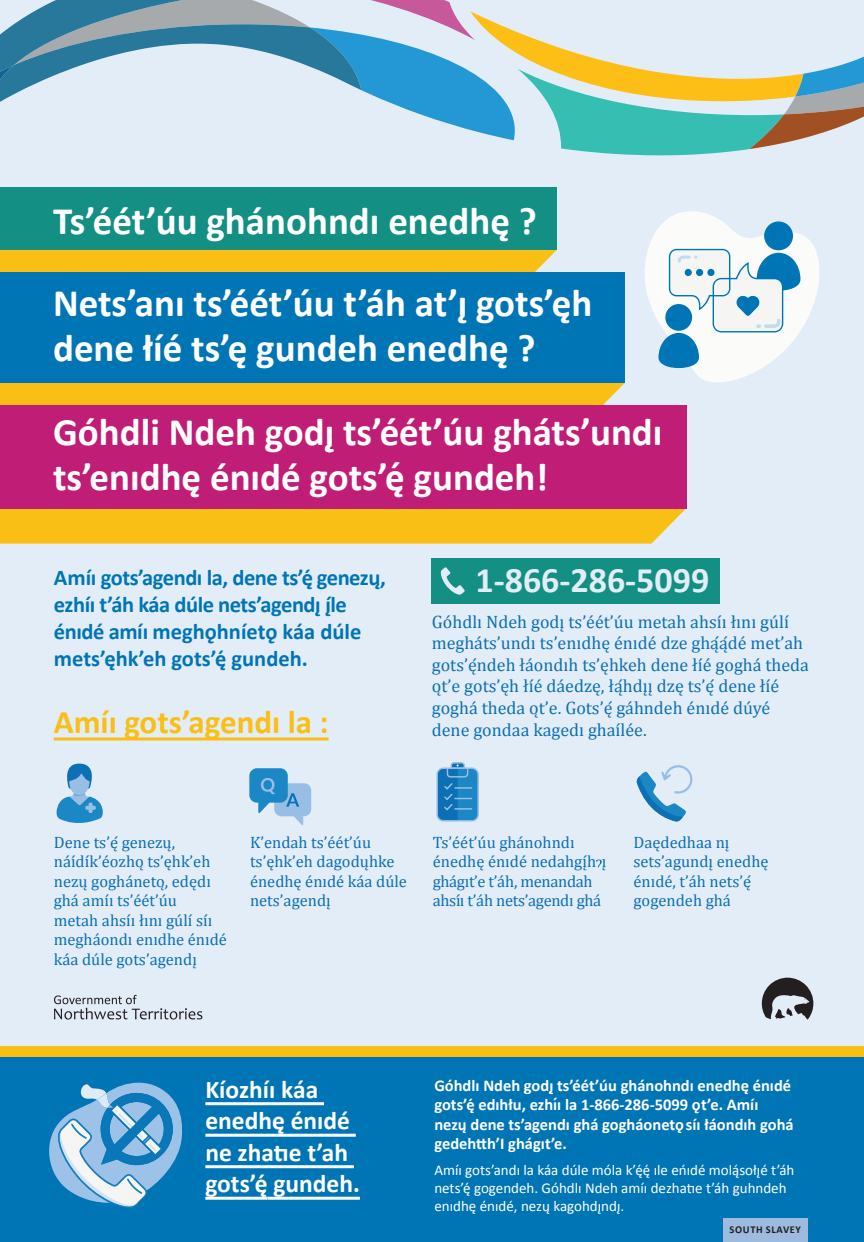
<style>
.page{position:relative;width:864px;height:1242px;background:#e3edf8}
.page>*{position:absolute;margin:0;border:0;box-sizing:border-box;transform-origin:0 0}
.t1{font:700 39px/45.3px "Calibri";color:#fff}
.t2{font:700 36px "Calibri";color:#e3edf8}
.Paragraph_Style_1{font:700 33px "Calibri";color:#f9bf14}
.Paragraph_Style_1-2{font:700 25.5px/31.5px "Calibri";color:#fff}
.Paragraph_Style_1-3{font:700 22.5px/27.2px "Calibri";letter-spacing:-.02em;color:#0075b6}
.t3{font:18px/21.6px "Cambria";color:#0d70b5}
.t4{font:16.5px/19.5px "Cambria";color:#0d70b5}
.t5{font:700 16.5px/19.5px "Calibri";color:#fff}
.t6{font:15px/18px "Calibri";color:#fff}
.t7{font:700 10.5px "Calibri";letter-spacing:.06em;color:#231f20}
.s1{font-family:"Gibson"}
</style>
<div class="page">
<hr style="left:54px;top:737px;width:275px;height:3px;background:#f9bf14">
<svg style="left:596px;top:859px;width:6px;height:8px"></svg>
<div style="left:0;top:250px;width:557px;height:22px;background:#f9bf14"></div>
<svg style="left:0;top:508px;width:687px;height:36px"></svg>
<div style="left:0;top:383px;width:625px;height:22px;background:#f9bf14"></div>
<div style="left:0;top:187px;width:557px;height:63px;background:#148f83"></div>
<div style="left:0;top:405px;width:687px;height:103px;background:#c01d77"></div>
<div style="left:0;top:272px;width:625px;height:111px;background:#0075b6"></div>
<svg style="left:54px;top:995px;width:148px;height:25px"></svg>
<svg style="left:762px;top:978px;width:51px;height:42px"></svg>
<div style="left:0;top:1047px;width:864px;height:118px;background:#f9bf14"></div>
<div style="left:0;top:1057px;width:864px;height:185px;background:#0075b6"></div>
<svg style="left:49px;top:1083px;width:133px;height:125px"></svg>
<div style="left:432px;top:558px;width:288px;height:45px;background:#148f83"></div>
<svg style="left:441px;top:567px;width:24px;height:28px"></svg>
<svg style="left:56px;top:764px;width:47px;height:59px"></svg>
<div style="left:274px;top:783px;width:37px;height:33px;background:#99bee5;border-radius:7px"></div>
<svg style="left:293px;top:816px;width:10px;height:9px"></svg>
<div style="left:249px;top:768px;width:39px;height:35px;background:#1b87c4;border-radius:8px"></div>
<svg style="left:258px;top:802px;width:13px;height:11px"></svg>
<svg style="left:261px;top:778px;width:14px;height:16px"></svg>
<svg style="left:286px;top:793px;width:13px;height:14px"></svg>
<div style="left:437px;top:768px;width:41px;height:53px;background:#1b87c4;border-radius:7px"></div>
<svg style="left:438px;top:762px;width:35px;height:59px"></svg>
<div style="left:436px;top:767px;width:43px;height:54px;border:1px solid #99bee5;border-radius:6px"></div>
<svg style="left:636px;top:765px;width:57px;height:57px"></svg>
<svg style="left:645px;top:211px;width:175px;height:171px"></svg>
<hr style="left:205px;top:1102px;width:119px;height:3px;background:#fff">
<hr style="left:205px;top:1134px;width:151px;height:3px;background:#fff">
<hr style="left:205px;top:1165px;width:149px;height:3px;background:#fff">
<hr style="left:205px;top:1197px;width:62px;height:3px;background:#fff">
<hr style="left:268px;top:1197px;width:92px;height:3px;background:#fff">
<div style="left:723px;top:1218px;width:85px;height:24px;background:#9dbadf"></div>
<svg style="left:0;top:0;width:864px;height:155px"></svg>
<p class="t1" style="left:53px;top:198px;width:485px">Ts’éét’úu ghánohndı enedhę ?</p>
<p class="t1" style="left:53px;top:279px;width:541px">Nets’anı ts’éét’úu t’áh at’ı gots’ęh</p>
<p class="t1" style="left:53px;top:279px;width:484px;text-indent:418px">̨ dene łíé ts’ę gundeh enedhę ?</p>
<p class="t1" style="left:53px;top:408px;width:611px">Góhdli Ndeh godı ts’éét’úu gháts’undı</p>
<p class="t1" style="left:53px;top:408px;width:497px;text-indent:285px">̨<br>ts’enıdhę énıdé gots’ę́gundeh!</p>
<p class="Paragraph_Style_1-3" style="left:54px;top:563px;width:309px;text-indent:259px">́ ezhíı t’áh káa dúle nets’agendı̨˛íle énıdé amíı megho<span class="s1">˛</span>hníeto<span class="s1">˛</span> káa dúle mets’ęhk’eh gots’ę́gundeh.</p>
<p class="t2" style="left:475px;top:555px;width:235px">1-866-286-5099</p>
<p class="Paragraph_Style_1-3" style="left:54px;top:564px;width:333px">Amíı gots’agendı la, dene ts’ę genezų,</p>
<p class="t3" style="left:432px;top:611px;width:379px">Góhdlı Ndeh godı̨ts’éét’úu metah ahsı́ı łını gúlı́ megháts’undı ts’enıdhę énıdé dze ghą́ą́dé met’ah gots’ę́ndeh łáondıh ts’ęhkeh dene łı́é goghá theda ǫt’e gots’ęh łı́é dáedzę, łą́hdı̨ı̨dzę ts’ę́dene łı́é goghá theda ǫt’e. Gots’ę́gáhndeh énıdé dúyé dene gondaa kagedı ghaı́lée.</p>
<p class="Paragraph_Style_1" style="left:54px;top:699px;width:276px">Amíı gots’agendı la :</p>
<p class="t4" style="left:54px;top:832px;width:175px">Dene ts’ę́genezų, náı́dı́k’éozhǫts’ęhk’eh nezų goghánetǫ, edędı ghá amı́ı ts’éét’úu<br>metah ahsı́ı łını gúlı́sı́ı megháondı enıdhe énıdé káa dúle gots’agendı̨</p>
<p class="t4" style="left:250px;top:832px;width:158px">K’endah ts’éét’úu ts’ęhk’eh dagodųhke énedhę énıdé káa dúle nets’agendı̨</p>
<p class="t4" style="left:433px;top:832px;width:179px">Ts’éét’úu ghánohndı énedhę énıdé nedahgı̨́h ı̨ ghágıt’e t’áh, menandah ahsı́ı t’áh nets’agendı ghá</p>
<p class="t4" style="left:633px;top:832px;width:136px">Daędedhaa nı̨ sets’agundı̨enedhę énıdé, t’áh nets’ę́ gogendeh ghá</p>
<p class="Paragraph_Style_1-2" style="left:205px;top:1073px;width:156px">Kíozhíı káa enedhę énıdé ne zhatıe t’ah gots’ę́gundeh.</p>
<p class="t5" style="left:434px;top:1075px;width:358px">Góhdlı Ndeh godı ts’éét’úu ghánohndı enedhę énıdé</p>
<p class="t5" style="left:434px;top:1075px;width:268px;text-indent:121px">̨<br>gots’ę́edıhłu, ezhıı la 1-866-286-5099 o</p>
<p class="t5" style="left:559px;top:1093px;width:8px">́</p>
<p class="t5" style="left:434px;top:1095px;width:361px;text-indent:258px"><span class="s1">˛</span>t’e. Amíı nezų dene ts’agendı ghá gogháoneto˛ síı łáondıh gohá gedehtth’I ghágıt’e.</p>
<p class="t6" style="left:434px;top:1161px;width:334px">Amíı gots’andı la káa dúle móla k’ę́ę́ıle eńıdé moląsołı̨</p>
<p class="t6" style="left:434px;top:1161px;width:362px;text-indent:305px">́ é t’áh nets’ę́gogendeh. Góhdlı Ndeh amíı dezhatıe t’áh guhndeh enıdhę énıdé, nezų kagohdındı</p>
<p class="t6" style="left:603px;top:1196px;width:25px">̨ .̨</p>
<p class="t7" style="left:729px;top:1222px;width:73px">SOUTH SLAVEY</p>
</div>
